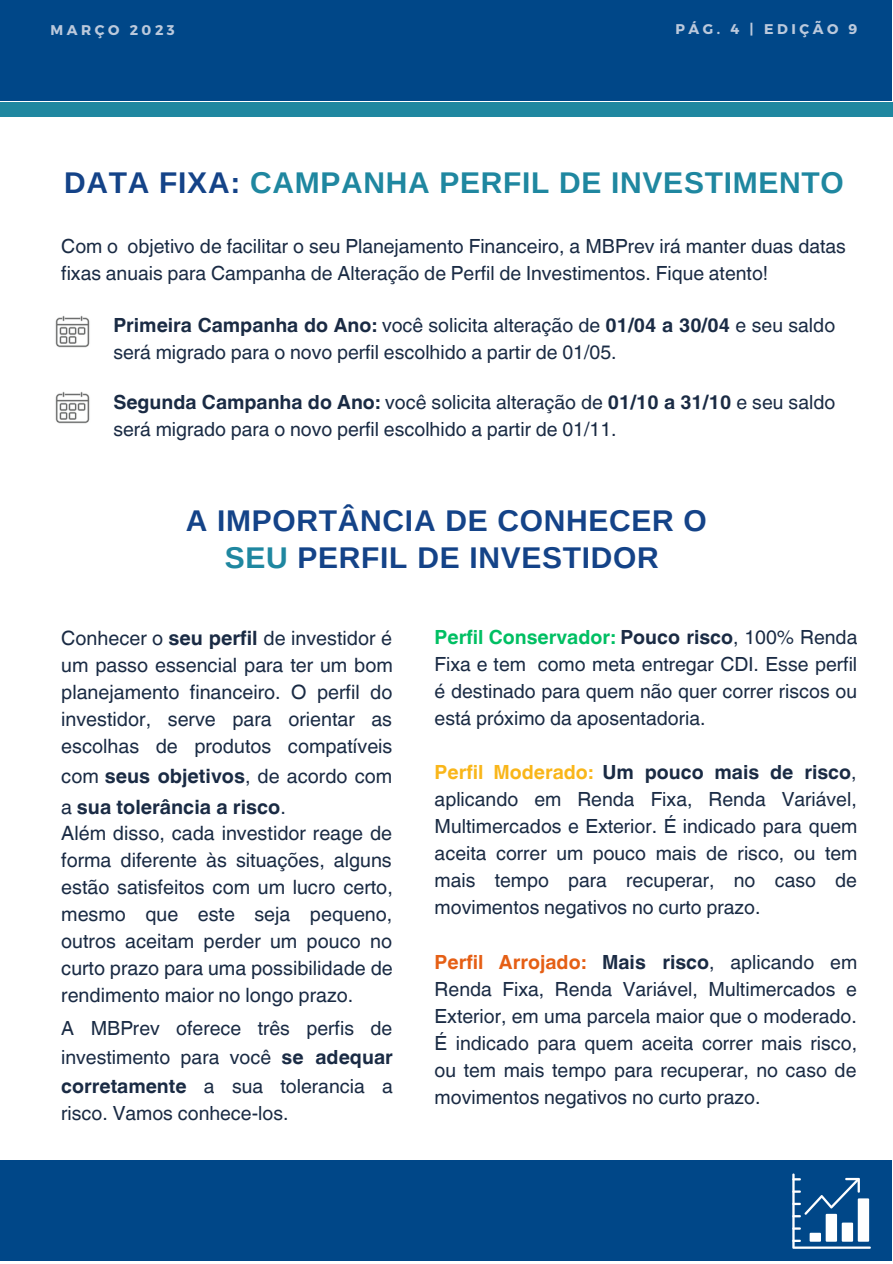
<style>
.page{position:relative;width:893px;height:1264px;background:#fff}
.page>*{position:absolute;margin:0;border:0;box-sizing:border-box;transform-origin:0 0}
.t1{font:700 30px/37px "Arimo";letter-spacing:.025em;color:#144388;text-align:center}
.t2{font:700 30px "Arimo";letter-spacing:.025em;color:#1f87a0}
.t3{font:19.8px/27px "Helvetica World";color:#1a2b44;text-align:justify}
.t4{font:700 19.8px/30.3px "Helvetica World";color:#1a2b44}
.t5{font:19.5px/27px "Helvetica World";color:#1a2b44;text-align:justify}
.t6{font:700 14.1px "Montserrat";letter-spacing:.25em;color:#bbc9dc}
.s1{color:#144388}
.s2{font-weight:700}
.s3{color:#1f87a0}
.s4{font-weight:400}
.s5{font-weight:700;color:#00bf63}
.s6{font-weight:700;color:#f9b61a}
.s7{font-weight:700;color:#e55f15}
</style>
<div class="page">
<div style="left:0;top:0;width:891px;height:100px;background:#004788"></div>
<div style="left:0;top:102px;width:892px;height:15px;background:#1f87a0"></div>
<div style="left:0;top:1160px;width:891px;height:100px;background:#004788"></div>
<svg style="left:792px;top:1173px;width:78px;height:75px"></svg>
<img style="left:55px;top:315px;width:35px;height:33px">
<img style="left:55px;top:391px;width:35px;height:33px">
<p class="t6" style="left:50px;top:21px;width:126px">MARÇO 2023</p>
<p class="t6" style="left:675px;top:20px;width:184px">PÁG. 4 | EDIÇÃO 9</p>
<h1 class="t2" style="left:64px;top:166px;width:780px"><span class="s1">DATA FIXA:</span> CAMPANHA PERFIL DE INVESTIMENTO</h1>
<p class="t5" style="left:61px;top:232px;width:786px">Com o objetivo de facilitar o seu Planejamento Financeiro, a MBPrev irá manter duas datas fixas anuais para Campanha de Alteração de Perfil de Investimentos. Fique atento!</p>
<p class="t5" style="left:113px;top:312px;width:723px"><span class="s2">Primeira Campanha do Ano:</span> você solicita alteração de <span class="s2">01/04 a 30/04</span> e seu saldo será migrado para o novo perfil escolhido a partir de 01/05.</p>
<p class="t5" style="left:113px;top:388px;width:723px"><span class="s2">Segunda Campanha do Ano:</span> você solicita alteração de <span class="s2">01/10 a 31/10</span> e seu saldo será migrado para o novo perfil escolhido a partir de 01/11.</p>
<h1 class="t1" style="left:186px;top:502px;width:522px">A IMPORTÂNCIA DE CONHECER O<br><span class="s3">SEU</span> PERFIL DE INVESTIDOR</h1>
<p class="t3" style="left:61px;top:624px;width:333px">Conhecer o <span class="s2">seu perfil</span> de investidor é um passo essencial para ter um bom planejamento financeiro. O perfil do investidor, serve para orientar as escolhas de produtos compatíveis</p>
<p class="t4" style="left:61px;top:759px;width:332px"><span class="s4">com</span> seus objetivos<span class="s4">, de acordo com a</span> sua tolerância a risco<span class="s4">.</span></p>
<p class="t3" style="left:61px;top:820px;width:333px">Além disso, cada investidor reage de forma diferente às situações, alguns estão satisfeitos com um lucro certo, mesmo que este seja pequeno, outros aceitam perder um pouco no curto prazo para uma possibilidade de rendimento maior no longo prazo.</p>
<p class="t5" style="left:61px;top:1013px;width:333px;line-height:29.2px">A MBPrev oferece três perfis de investimento para você <span class="s2">se adequar corretamente</span> a sua tolerancia a</p>
<p class="t5" style="left:61px;top:1099px;width:229px">risco. Vamos conhece-los.</p>
<p class="t5" style="left:434px;top:623px;width:424px"><span class="s5">Perfil Conservador:</span> <span class="s2">Pouco risco</span>, 100% Renda Fixa e tem como meta entregar CDI. Esse perfil é destinado para quem não quer correr riscos ou está próximo da aposentadoria.</p>
<p class="t5" style="left:434px;top:759px;width:424px"><span class="s6">Perfil Moderado:</span> <span class="s2">Um pouco mais de risco</span>, aplicando em Renda Fixa, Renda Variável, Multimercados e Exterior. É indicado para quem aceita correr um pouco mais de risco, ou tem mais tempo para recuperar, no caso de movimentos negativos no curto prazo.</p>
<p class="t5" style="left:434px;top:948px;width:424px"><span class="s7">Perfil Arrojado:</span> <span class="s2">Mais risco</span>, aplicando em Renda Fixa, Renda Variável, Multimercados e Exterior, em uma parcela maior que o moderado.<br>É indicado para quem aceita correr mais risco, ou tem mais tempo para recuperar, no caso de movimentos negativos no curto prazo.</p>
</div>
